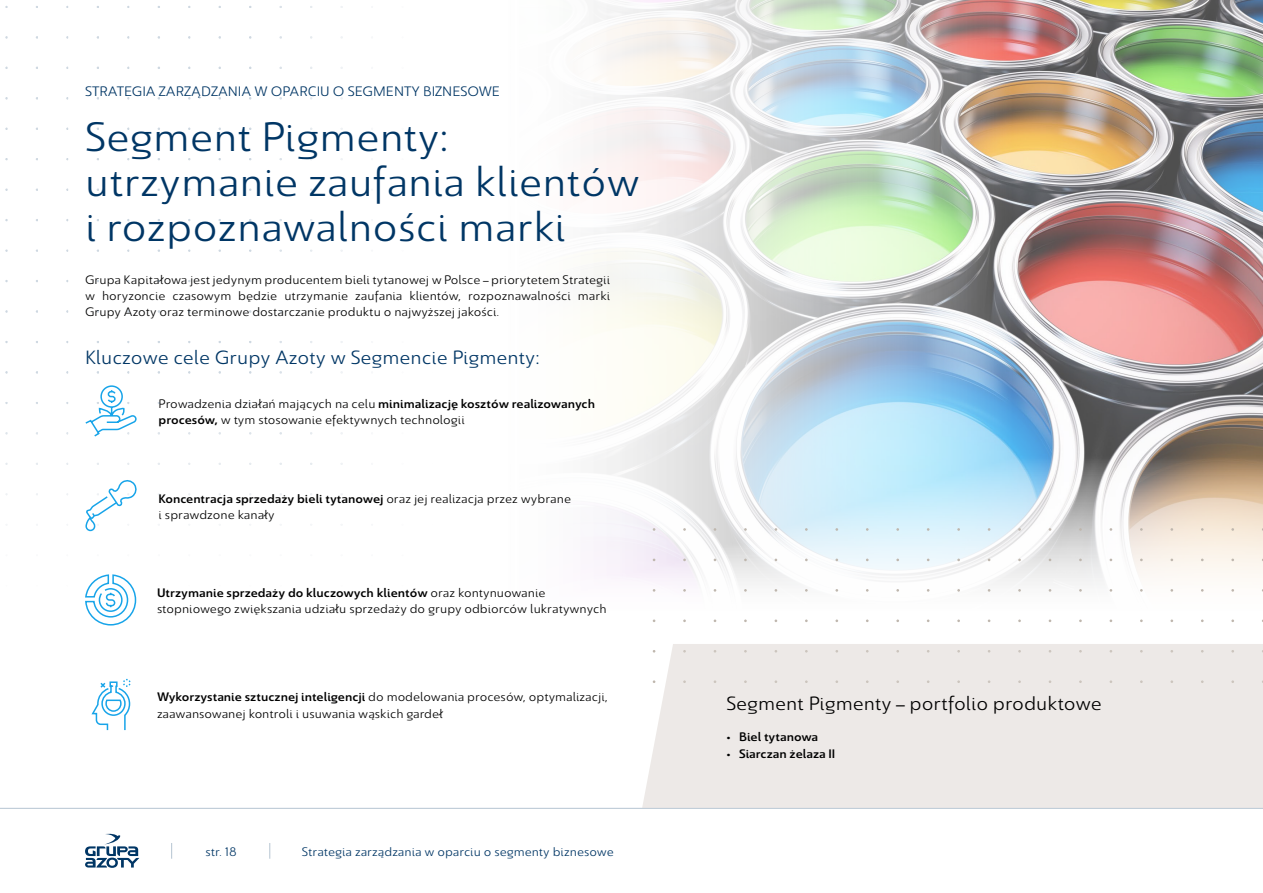
<style>
.page{position:relative;width:1263px;height:893px;background:#fff}
.page>*{position:absolute;margin:0;border:0;box-sizing:border-box;transform-origin:0 0}
.t1{font:45px/45px "Savigny Regular Norm";color:#003665}
.t2{font:21px "Savigny Regular Norm";color:#003665}
.t3{font:21px "Savigny Regular Norm";color:#000}
.t4{font:15px "Savigny Regular Norm";color:#003665}
.t5{font:13.5px/16.2px "Savigny Regular Norm";color:#000;text-align:justify}
.t6{font:13.5px "Savigny Medium Norm";color:#000}
.t7{font:13.5px "Savigny Regular Norm";color:#003665}
.s1{font-family:"Savigny Regular Norm"}
.s2{font-family:"Savigny Medium Norm"}
</style>
<div class="page">
<img style="left:594px;top:0;width:669px;height:622px">
<svg style="left:85px;top:834px;width:54px;height:34px"></svg>
<hr style="left:0;top:808px;width:1263px;height:1px;background:#003665">
<svg style="left:171px;top:843px;width:1px;height:16px"></svg>
<svg style="left:269px;top:843px;width:1px;height:16px"></svg>
<div style="left:642px;top:644px;width:621px;height:164px;background:#ede9e7"></div>
<svg style="left:85px;top:480px;width:52px;height:52px"></svg>
<svg style="left:85px;top:574px;width:52px;height:52px"></svg>
<svg style="left:91px;top:678px;width:40px;height:53px"></svg>
<svg style="left:85px;top:385px;width:52px;height:52px"></svg>
<p class="t4" style="left:85px;top:84px;width:417px">STRATEGIA ZARZĄDZANIA W OPARCIU O SEGMENTY BIZNESOWE</p>
<h1 class="t1" style="left:85px;top:114px;width:557px">Segment Pigmenty: utrzymanie zaufania klientów i rozpoznawalności marki</h1>
<p class="t5" style="left:85px;top:272px;width:527px">Grupa Kapitałowa jest jedynym producentem bieli tytanowej w Polsce – priorytetem Strategii w horyzoncie czasowym będzie utrzymanie zaufania klientów, rozpoznawalności marki Grupy Azoty oraz terminowe dostarczanie produktu o najwyższej jakości.</p>
<h2 class="t2" style="left:85px;top:346px;width:456px">Kluczowe cele Grupy Azoty w Segmencie Pigmenty:</h2>
<p class="t6" style="left:159px;top:397px;width:438px"><span class="s1">Prowadzenia działań mających na celu</span> minimalizację kosztów realizowanych</p>
<p class="t5" style="left:159px;top:412px;width:308px"><span class="s2">procesów,</span> w tym stosowanie efektywnych technologii</p>
<p class="t6" style="left:159px;top:492px;width:414px">Koncentracja sprzedaży bieli tytanowej <span class="s1">oraz jej realizacja przez wybrane</span></p>
<p class="t5" style="left:159px;top:506px;width:118px">i sprawdzone kanały</p>
<p class="t6" style="left:157px;top:586px;width:390px">Utrzymanie sprzedaży do kluczowych klientów <span class="s1">oraz kontynuowanie</span></p>
<p class="t5" style="left:157px;top:601px;width:451px">stopniowego zwiększania udziału sprzedaży do grupy odbiorców lukratywnych</p>
<p class="t5" style="left:157px;top:689px;width:452px"><span class="s2">Wykorzystanie sztucznej inteligencji</span> do modelowania procesów, optymalizacji, zaawansowanej kontroli i usuwania wąskich gardeł</p>
<h2 class="t3" style="left:726px;top:692px;width:377px">Segment Pigmenty – portfolio produktowe</h2>
<p class="t6" style="left:726px;top:731px;width:93px">• Biel tytanowa</p>
<p class="t6" style="left:726px;top:747px;width:110px">• Siarczan żelaza II</p>
<p class="t7" style="left:205px;top:844px;width:33px">str. 18</p>
<p class="t7" style="left:302px;top:844px;width:314px">Strategia zarządzania w oparciu o segmenty biznesowe</p>
</div>
